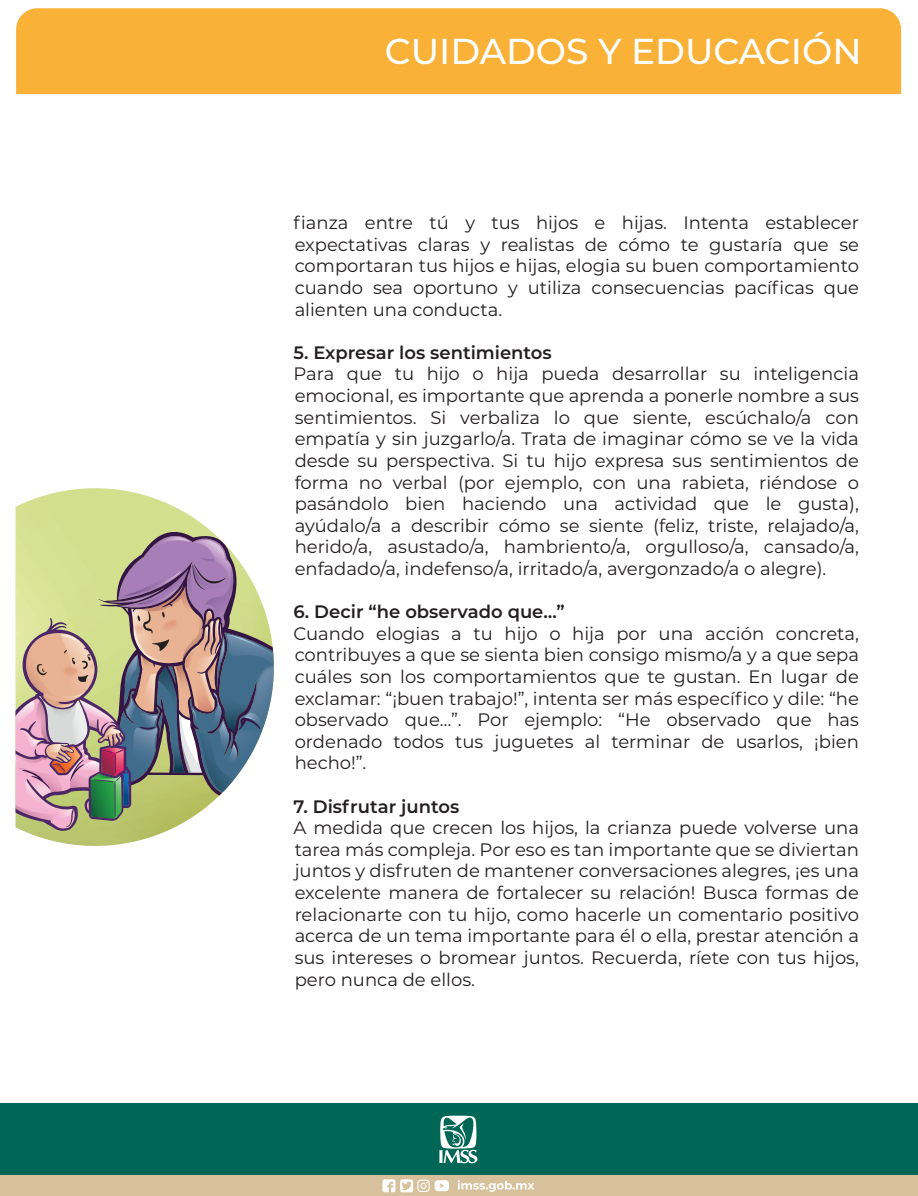
<style>
.page{position:relative;width:918px;height:1196px;background:#fff}
.page>*{position:absolute;margin:0;border:0;box-sizing:border-box;transform-origin:0 0}
.t1{font:500 36px "Montserrat";color:#fff}
.t2{font:18px/21.6px "Montserrat";color:#231f20;text-align:justify}
.t3{font:600 18px "Montserrat";color:#231f20}
</style>
<div class="page">
<div style="left:0;top:1137px;width:918px;height:59px;background:#d6c19c"></div>
<div style="left:0;top:1102px;width:918px;height:72px;background:#006756"></div>
<svg style="left:439px;top:1115px;width:38px;height:48px"></svg>
<svg style="left:458px;top:1180px;width:76px;height:11px"></svg>
<svg style="left:382px;top:1179px;width:67px;height:13px"></svg>
<div style="left:16px;top:8px;width:885px;height:86px;background:#f9b137"></div>
<svg style="left:15px;top:488px;width:182px;height:358px"></svg>
<svg style="left:15px;top:522px;width:259px;height:309px;background:#b0a898"></svg>
<h1 class="t1" style="left:385px;top:26px;width:478px">CUIDADOS Y EDUCACIÓN</h1>
<h1 class="t1" style="left:732px;top:26px;width:129px">SALUD</h1>
<p class="t2" style="left:294px;top:211px;width:567px">fianza entre tú y tus hijos e hijas. Intenta establecer expectativas claras y realistas de cómo te gustaría que se comportaran tus hijos e hijas, elogia su buen comportamiento cuando sea oportuno y utiliza consecuencias pacíficas que alienten una conducta.</p>
<p class="t3" style="left:294px;top:340px;width:260px">5. Expresar los sentimientos</p>
<p class="t2" style="left:294px;top:363px;width:567px">Para que tu hijo o hija pueda desarrollar su inteligencia emocional, es importante que aprenda a ponerle nombre a sus sentimientos. Si verbaliza lo que siente, escúchalo/a con empatía y sin juzgarlo/a. Trata de imaginar cómo se ve la vida desde su perspectiva. Si tu hijo expresa sus sentimientos de forma no verbal (por ejemplo, con una rabieta, riéndose o pasándolo bien haciendo una actividad que le gusta), ayúdalo/a a describir cómo se siente (feliz, triste, relajado/a, herido/a, asustado/a, hambriento/a, orgulloso/a, cansado/a, enfadado/a, indefenso/a, irritado/a, avergonzado/a o alegre).</p>
<p class="t3" style="left:294px;top:599px;width:273px">6. Decir “he observado que…”</p>
<p class="t2" style="left:294px;top:622px;width:567px">Cuando elogias a tu hijo o hija por una acción concreta, contribuyes a que se sienta bien consigo mismo/a y a que sepa cuáles son los comportamientos que te gustan. En lugar de exclamar: “¡buen trabajo!”, intenta ser más específico y dile: “he observado que…”. Por ejemplo: “He observado que has ordenado todos tus juguetes al terminar de usarlos, ¡bien hecho!”.</p>
<p class="t3" style="left:294px;top:793px;width:167px">7. Disfrutar juntos</p>
<p class="t2" style="left:294px;top:816px;width:567px">A medida que crecen los hijos, la crianza puede volverse una tarea más compleja. Por eso es tan importante que se diviertan juntos y disfruten de mantener conversaciones alegres, ¡es una excelente manera de fortalecer su relación! Busca formas de relacionarte con tu hijo, como hacerle un comentario positivo acerca de un tema importante para él o ella, prestar atención a sus intereses o bromear juntos. Recuerda, ríete con tus hijos, pero nunca de ellos.</p>
</div>
